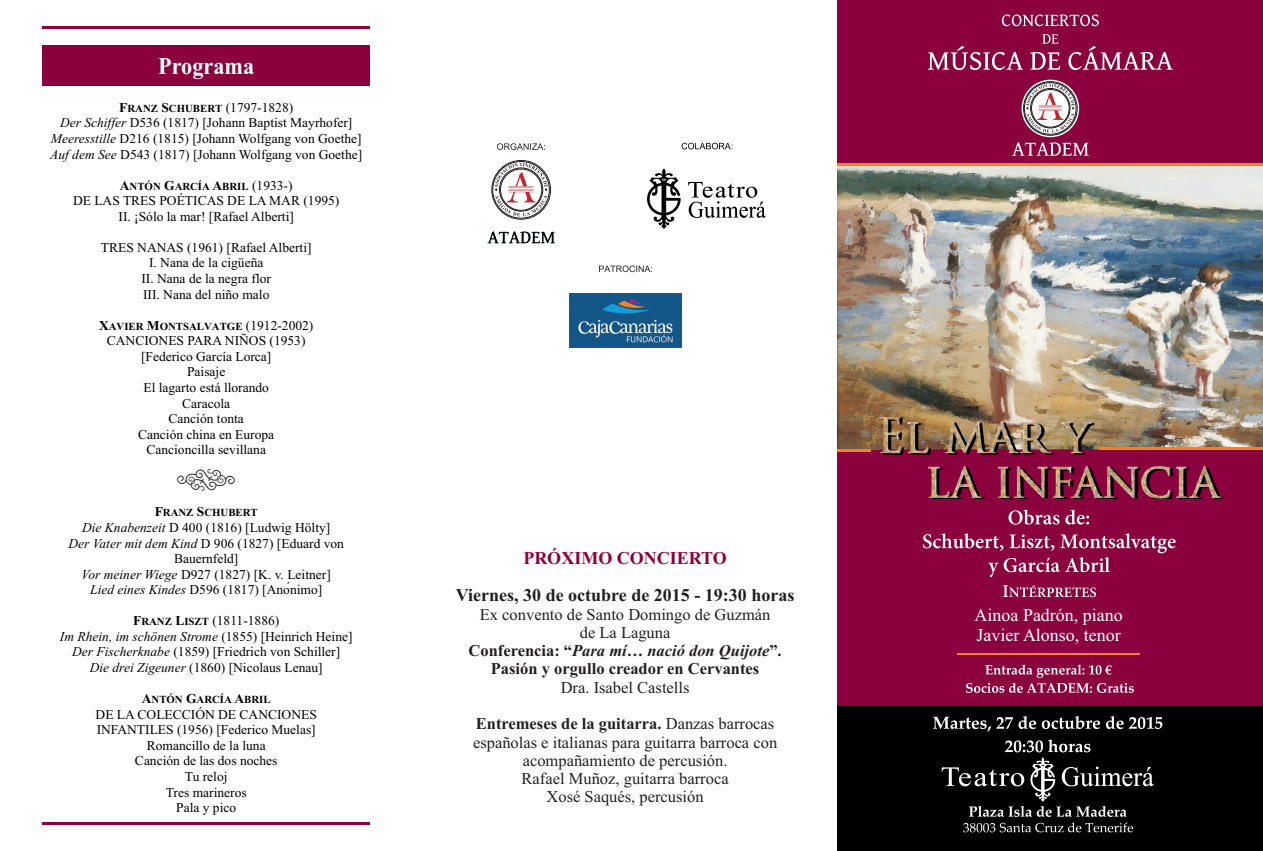
<style>
.page{position:relative;width:1263px;height:851px;background:#fff}
.page>*{position:absolute;margin:0;border:0;box-sizing:border-box;transform-origin:0 0}
.t1{font:700 24px "Times New Roman";color:#fff;scale:.93 1}
.t2{font:700 18px "Times New Roman";color:#231f20}
.t3{font:18px/20px "Times New Roman";color:#fff}
.t4{font:700 18px "Times New Roman";color:#8b013e}
.t5{font:16.5px/18.3px "Times New Roman";color:#231f20;text-align:center}
.t6{font:700 16.5px/18.3px "Times New Roman";color:#231f20;text-align:center}
.t7{font:13.5px/15.6px "Times New Roman";color:#000;text-align:center}
.t8{font:700 10.8px "Times New Roman";color:#000}
.s1{font-size:13.5px}
.s2{font-weight:400;font-size:13.5px}
.s3{font-style:italic}
.s4{font-weight:700}
.s5{font-weight:700;font-size:10.8px}
.s6{font-weight:400}
</style>
<div class="page">
<div style="left:838px;top:0;width:425px;height:717px;background:#8b013e"></div>
<img style="left:838px;top:166px;width:425px;height:283px">
<div style="left:838px;top:706px;width:425px;height:144px;background:#000"></div>
<svg style="left:933px;top:716px;width:229px;height:15px"></svg>
<svg style="left:963px;top:822px;width:170px;height:10px"></svg>
<svg style="left:941px;top:739px;width:213px;height:77px"></svg>
<svg style="left:1003px;top:585px;width:93px;height:12px"></svg>
<hr style="left:958px;top:653px;width:182px;height:1px;background:#f58220">
<svg style="left:966px;top:664px;width:168px;height:28px"></svg>
<svg style="left:1002px;top:15px;width:97px;height:11px"></svg>
<svg style="left:928px;top:34px;width:245px;height:36px"></svg>
<svg style="left:1021px;top:80px;width:58px;height:57px"></svg>
<div style="left:1023px;top:81px;width:54px;height:54px;border:1px solid #231f20;border-radius:50%"></div>
<svg style="left:1026px;top:84px;width:49px;height:49px;background:#c4afb4"></svg>
<svg style="left:1012px;top:142px;width:77px;height:14px"></svg>
<svg style="left:923px;top:418px;width:301px;height:159px"></svg>
<img style="left:880px;top:417px;width:341px;height:81px">
<hr style="left:838px;top:163px;width:425px;height:3px;background:#f58220">
<hr style="left:1099px;top:447px;width:164px;height:3px;background:#f58220">
<hr style="left:838px;top:449px;width:33px;height:2px;background:#f58220">
<div style="left:43px;top:45px;width:327px;height:41px;background:#8b013e"></div>
<hr style="left:43px;top:822px;width:327px;height:3px;background:#8b013e">
<hr style="left:43px;top:26px;width:327px;height:3px;background:#8b013e">
<img style="left:569px;top:293px;width:112px;height:55px">
<svg style="left:599px;top:265px;width:53px;height:7px"></svg>
<svg style="left:490px;top:158px;width:63px;height:63px"></svg>
<div style="left:492px;top:161px;width:58px;height:57px;border:1px solid #231f20;border-radius:50%"></div>
<div style="left:491px;top:160px;width:60px;height:59px;border:1px solid #231f20;border-radius:50%"></div>
<svg style="left:495px;top:163px;width:53px;height:53px"></svg>
<svg style="left:497px;top:143px;width:48px;height:7px"></svg>
<svg style="left:682px;top:143px;width:50px;height:6px"></svg>
<svg style="left:688px;top:182px;width:78px;height:36px"></svg>
<svg style="left:647px;top:168px;width:34px;height:61px"></svg>
<svg style="left:488px;top:231px;width:67px;height:12px"></svg>
<h1 class="t1" style="left:158px;top:57px;width:105px">Programa</h1>
<p class="t8" style="left:119px;top:104px;width:176px"><span class="s1">F</span>RANZ <span class="s1">S</span>CHUBERT <span class="s2">(1797-1828)</span></p>
<p class="t7" style="left:50px;top:116px;width:314px"><span class="s3">Der Schiffer</span> D536 (1817) [Johann Baptist Mayrhofer]<br><span class="s3">Meeresstille</span> D216 (1815) [Johann Wolfgang von Goethe]<br><span class="s3">Auf dem See</span> D543 (1817) [Johann Wolfgang von Goethe]</p>
<p class="t8" style="left:120px;top:182px;width:174px"><span class="s1">A</span>NTÓN <span class="s1">G</span>ARCÍA <span class="s1">A</span>BRIL <span class="s2">(1933-)</span></p>
<p class="t7" style="left:73px;top:194px;width:268px">DE LAS TRES POÉTICAS DE LA MAR (1995)<br>II. ¡Sólo la mar! [Rafael Alberti]</p>
<p class="t7" style="left:101px;top:241px;width:212px">TRES NANAS (1961) [Rafael Alberti]<br>I. Nana de la cigüeña<br>II. Nana de la negra flor<br>III. Nana del niño malo</p>
<p class="t8" style="left:99px;top:322px;width:216px"><span class="s1">X</span>AVIER <span class="s1">M</span>ONTSALVATGE <span class="s2">(1912-2002)</span></p>
<p class="t7" style="left:107px;top:334px;width:200px">CANCIONES PARA NIÑOS (1953) [Federico García Lorca]<br>Paisaje<br>El lagarto está llorando<br>Caracola<br>Canción tonta<br>Canción china en Europa<br>Cancioncilla sevillana</p>
<p class="t8" style="left:155px;top:509px;width:105px"><span class="s1">F</span>RANZ <span class="s1">S</span>CHUBERT</p>
<p class="t7" style="left:68px;top:521px;width:277px"><span class="s3">Die Knabenzeit</span> D 400 (1816) [Ludwig Hölty]<br><span class="s3">Der Vater mit dem Kind</span> D 906 (1827) [Eduard von Bauernfeld]<br><span class="s3">Vor meiner Wiege</span> D927 (1827) [K. v. Leitner] <span class="s3">Lied eines Kindes</span> D596 (1817) [Ano´nimo]</p>
<p class="t7" style="left:60px;top:614px;width:294px"><span class="s4">F</span><span class="s5">RANZ</span> <span class="s4">L</span><span class="s5">ISZT</span> (1811-1886)<br><span class="s3">Im Rhein, im schönen Strome</span> (1855) [Heinrich Heine] <span class="s3">Der Fischerknabe</span> (1859) [Friedrich von Schiller]<br><span class="s3">Die drei Zigeuner</span> (1860) [Nicolaus Lenau]</p>
<p class="t8" style="left:142px;top:695px;width:130px"><span class="s1">A</span>NTÓN <span class="s1">G</span>ARCÍA <span class="s1">A</span>BRIL</p>
<p class="t7" style="left:96px;top:707px;width:223px">DE LA COLECCIÓN DE CANCIONES<br>INFANTILES (1956) [Federico Muelas]<br>Romancillo de la luna<br>Canción de las dos noches<br>Tu reloj<br>Tres marineros<br>Pala y pico</p>
<h2 class="t4" style="left:523px;top:552px;width:205px">PRÓXIMO CONCIERTO</h2>
<h2 class="t2" style="left:456px;top:588px;width:340px">Viernes, 30 de octubre de 2015 - 19:30 horas</h2>
<p class="t6" style="left:468px;top:606px;width:315px"><span class="s6">Ex convento de Santo Domingo de Guzmán<br>de La Laguna<br></span>Conferencia: “<span class="s3">Para mí… nació don Quijote</span>”.<br>Pasión y orgullo creador en Cervantes</p>
<p class="t5" style="left:561px;top:679px;width:130px">Dra. Isabel Castells</p>
<p class="t5" style="left:473px;top:716px;width:306px"><span class="s4">Entremeses de la guitarra.</span> Danzas barrocas españolas e italianas para guitarra barroca con acompañamiento de percusión.<br>Rafael Muñoz, guitarra barroca<br>Xosé Saqués, percusión</p>
<h2 class="t3" style="left:974px;top:606px;width:150px">Ainoa Padrón, piano<br>Javier Alonso, tenor</h2>
</div>
